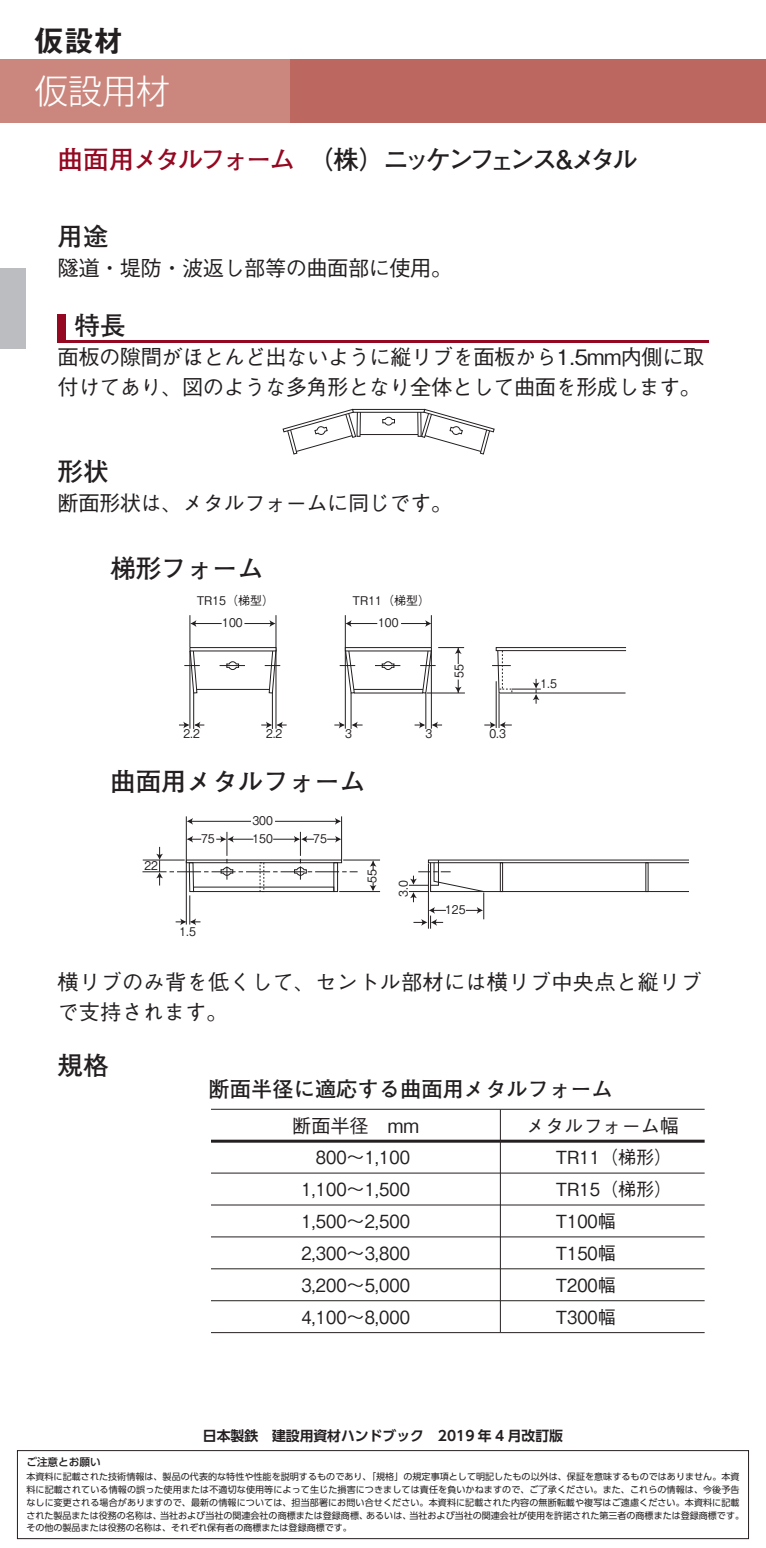
<style>
.page{position:relative;width:766px;height:1548px;background:#fff}
.page>*{position:absolute;margin:0;border:0;box-sizing:border-box;transform-origin:0 0}
.t1{font:300 33.9px "Shin Go Pr 5";color:#fff}
.t2{font:29.7px "Midashi Go Pr 5 MB31";color:#231f20}
.t3{font:700 25.5px "Futo Go B101 Pr 5";letter-spacing:-.125em;color:#231f20}
.t4{font:700 25.5px "Futo Go B101 Pr 5";color:#231f20}
.t5{font:500 21.3px/29.7px "Gothic BBB Pr 5";letter-spacing:-.025em;color:#231f20}
.t6{font:500 21.3px/29.7px "Gothic BBB Pr 5";letter-spacing:.01em;color:#231f20}
.t7{font:700 21.3px "Futo Go B101 Pr 5";color:#231f20}
.t8{font:500 19.2px "Gothic BBB Pr 5";color:#231f20}
.t9{font:500 18px/31.8px "Gothic BBB Pr 5";color:#231f20;text-align:justify;scale:.9 1}
.t10{font:500 18px/31.8px "Gothic BBB Pr 5";color:#231f20}
.t11{font:700 13.8px "UD Shin Go Pr 6 De";color:#231f20}
.t12{font:500 12px "Gothic BBB Pr 5";color:#231f20;scale:.9 1}
.t13{font:500 12px "Gothic BBB Pr 5";color:#231f20}
.t14{font:500 10.5px "UD Shin Go Pr 6";color:#231f20}
.t15{font:9px/12.9px "UD Shin Go Pr 6";letter-spacing:.005em;color:#231f20}
.s1{color:#940821}
</style>
<div class="page">
<div style="left:289px;top:60px;width:476px;height:63px;background:#bc675f"></div>
<div style="left:0;top:60px;width:289px;height:63px;background:#cb867d"></div>
<div style="left:0;top:268px;width:26px;height:81px;background:#bcbdc0"></div>
<hr style="left:211px;top:1332px;width:289px;height:1px;background:#231f20">
<hr style="left:500px;top:1332px;width:204px;height:1px;background:#231f20">
<hr style="left:211px;top:1300px;width:289px;height:1px;background:#231f20">
<hr style="left:500px;top:1300px;width:204px;height:1px;background:#231f20">
<hr style="left:211px;top:1268px;width:289px;height:1px;background:#231f20">
<hr style="left:500px;top:1268px;width:204px;height:1px;background:#231f20">
<hr style="left:211px;top:1236px;width:289px;height:1px;background:#231f20">
<hr style="left:500px;top:1236px;width:204px;height:1px;background:#231f20">
<hr style="left:211px;top:1204px;width:289px;height:1px;background:#231f20">
<hr style="left:500px;top:1204px;width:204px;height:1px;background:#231f20">
<hr style="left:211px;top:1172px;width:289px;height:1px;background:#231f20">
<hr style="left:500px;top:1172px;width:204px;height:1px;background:#231f20">
<hr style="left:211px;top:1139px;width:289px;height:3px;background:#231f20">
<hr style="left:500px;top:1139px;width:204px;height:3px;background:#231f20">
<hr style="left:211px;top:1109px;width:289px;height:1px;background:#231f20">
<hr style="left:500px;top:1109px;width:204px;height:1px;background:#231f20">
<hr style="left:499px;top:1300px;width:1px;height:32px;background:#231f20">
<hr style="left:499px;top:1269px;width:1px;height:31px;background:#231f20">
<hr style="left:499px;top:1237px;width:1px;height:32px;background:#231f20">
<hr style="left:499px;top:1205px;width:1px;height:32px;background:#231f20">
<hr style="left:499px;top:1173px;width:1px;height:32px;background:#231f20">
<hr style="left:499px;top:1141px;width:1px;height:32px;background:#231f20">
<hr style="left:499px;top:1109px;width:1px;height:32px;background:#231f20">
<div style="left:356px;top:411px;width:5px;height:26px;border:1px solid #231f20"></div>
<svg style="left:382px;top:416px;width:13px;height:10px"></svg>
<div style="left:352px;top:409px;width:73px;height:4px;border:1px solid #231f20"></div>
<hr style="left:360px;top:434px;width:58px;height:1px;background:#231f20">
<svg style="left:420px;top:408px;width:75px;height:47px"></svg>
<svg style="left:282px;top:408px;width:74px;height:47px"></svg>
<hr style="left:196px;top:689px;width:73px;height:1px;background:#231f20">
<hr style="left:189px;top:615px;width:1px;height:114px;background:#231f20">
<hr style="left:275px;top:615px;width:1px;height:114px;background:#231f20">
<hr style="left:193px;top:693px;width:1px;height:36px;background:#231f20">
<hr style="left:272px;top:693px;width:1px;height:36px;background:#231f20">
<svg style="left:179px;top:721px;width:25px;height:7px"></svg>
<svg style="left:261px;top:721px;width:25px;height:7px"></svg>
<hr style="left:191px;top:623px;width:30px;height:1px;background:#231f20">
<svg style="left:190px;top:620px;width:6px;height:7px"></svg>
<hr style="left:244px;top:623px;width:30px;height:1px;background:#231f20">
<svg style="left:269px;top:620px;width:6px;height:7px"></svg>
<svg style="left:184px;top:651px;width:16px;height:43px"></svg>
<svg style="left:265px;top:649px;width:15px;height:45px"></svg>
<div style="left:189px;top:647px;width:87px;height:4px;border:1px solid #231f20"></div>
<svg style="left:219px;top:661px;width:26px;height:9px"></svg>
<svg style="left:484px;top:721px;width:27px;height:7px"></svg>
<div style="left:495px;top:647px;width:131px;height:4px;border:1px solid #231f20"></div>
<hr style="left:495px;top:681px;width:1px;height:47px;background:#231f20">
<hr style="left:498px;top:693px;width:1px;height:35px;background:#231f20">
<svg style="left:492px;top:650px;width:134px;height:54px"></svg>
<hr style="left:354px;top:689px;width:69px;height:1px;background:#231f20">
<hr style="left:345px;top:615px;width:1px;height:114px;background:#231f20">
<hr style="left:431px;top:615px;width:1px;height:114px;background:#231f20">
<svg style="left:334px;top:721px;width:11px;height:7px"></svg>
<svg style="left:414px;top:721px;width:11px;height:7px"></svg>
<svg style="left:431px;top:721px;width:11px;height:7px"></svg>
<hr style="left:347px;top:623px;width:30px;height:1px;background:#231f20">
<svg style="left:345px;top:620px;width:6px;height:7px"></svg>
<svg style="left:401px;top:620px;width:30px;height:7px"></svg>
<svg style="left:339px;top:649px;width:16px;height:45px"></svg>
<svg style="left:375px;top:661px;width:25px;height:9px"></svg>
<div style="left:345px;top:647px;width:86px;height:4px;border:1px solid #231f20"></div>
<hr style="left:350px;top:693px;width:1px;height:36px;background:#231f20">
<hr style="left:425px;top:693px;width:1px;height:36px;background:#231f20">
<svg style="left:351px;top:721px;width:11px;height:7px"></svg>
<hr style="left:354px;top:692px;width:69px;height:1px;background:#231f20">
<hr style="left:427px;top:692px;width:38px;height:1px;background:#231f20">
<svg style="left:420px;top:647px;width:44px;height:47px"></svg>
<svg style="left:409px;top:859px;width:280px;height:70px"></svg>
<div style="left:189px;top:862px;width:5px;height:30px;border:1px solid #231f20"></div>
<div style="left:333px;top:862px;width:5px;height:30px;border:1px solid #231f20"></div>
<div style="left:193px;top:886px;width:141px;height:6px;border:1px solid #231f20"></div>
<hr style="left:186px;top:816px;width:1px;height:108px;background:#231f20">
<hr style="left:341px;top:816px;width:1px;height:44px;background:#231f20">
<hr style="left:343px;top:859px;width:37px;height:1px;background:#231f20">
<hr style="left:339px;top:891px;width:41px;height:1px;background:#231f20">
<hr style="left:188px;top:821px;width:63px;height:1px;background:#231f20">
<svg style="left:187px;top:818px;width:6px;height:7px"></svg>
<hr style="left:275px;top:821px;width:65px;height:1px;background:#231f20">
<svg style="left:335px;top:818px;width:6px;height:7px"></svg>
<svg style="left:142px;top:832px;width:215px;height:53px"></svg>
<svg style="left:369px;top:860px;width:7px;height:10px"></svg>
<svg style="left:369px;top:882px;width:7px;height:9px"></svg>
<svg style="left:175px;top:895px;width:25px;height:30px"></svg>
<div style="left:57px;top:314px;width:9px;height:29px;background:#940821"></div>
<hr style="left:57px;top:341px;width:651px;height:2px;background:#940821">
<div style="left:17px;top:1450px;width:731px;height:89px;border:1px solid #231f20"></div>
<h2 class="t2" style="left:34px;top:17px;width:91px">仮設材</h2>
<h1 class="t1" style="left:34px;top:64px;width:138px">仮設用材</h1>
<h3 class="t3" style="left:58px;top:138px;width:582px"><span class="s1">曲面用メタルフォーム</span>　（株）ニッケンフェンス＆メタル</h3>
<h3 class="t4" style="left:58px;top:216px;width:53px">用途</h3>
<h3 class="t5" style="left:58px;top:251px;width:396px">隧道・堤防・波返し部等の曲面部に使用。</h3>
<h3 class="t4" style="left:75px;top:305px;width:53px">特長</h3>
<h3 class="t5" style="left:58px;top:340px;width:648px">面板の隙間がほとんど出ないように縦リブを面板から1.5mm内側に取付けてあり、図のような多角形となり全体として曲面を形成します。</h3>
<h3 class="t4" style="left:58px;top:451px;width:53px">形状</h3>
<h3 class="t5" style="left:58px;top:486px;width:396px">断面形状は、メタルフォームに同じです。</h3>
<h3 class="t4" style="left:110px;top:548px;width:155px">梯形フォーム</h3>
<h3 class="t13" style="left:197px;top:591px;width:79px">TR15（梯型）</h3>
<h3 class="t12" style="left:222px;top:613px;width:24px">100</h3>
<h3 class="t13" style="left:352px;top:591px;width:79px">TR11（梯型）</h3>
<h3 class="t12" style="left:378px;top:613px;width:24px">100</h3>
<h3 class="t12" style="left:449px;top:678px;width:17px;rotate:-90deg">55</h3>
<h3 class="t12" style="left:183px;top:724px;width:20px">2.2</h3>
<h3 class="t12" style="left:266px;top:724px;width:20px">2.2</h3>
<h3 class="t12" style="left:345px;top:724px;width:9px">3</h3>
<h3 class="t12" style="left:425px;top:724px;width:9px">3</h3>
<h3 class="t4" style="left:110px;top:761px;width:257px">曲面用メタルフォーム</h3>
<h3 class="t12" style="left:144px;top:856px;width:17px">22</h3>
<h3 class="t12" style="left:252px;top:811px;width:24px">300</h3>
<h3 class="t12" style="left:201px;top:829px;width:17px">75</h3>
<h3 class="t12" style="left:252px;top:829px;width:24px">150</h3>
<h3 class="t12" style="left:179px;top:922px;width:20px">1.5</h3>
<h3 class="t12" style="left:313px;top:829px;width:17px">75</h3>
<h3 class="t12" style="left:362px;top:883px;width:17px;rotate:-90deg">55</h3>
<h3 class="t12" style="left:393px;top:897px;width:20px;rotate:-90deg">3.0</h3>
<h3 class="t12" style="left:445px;top:900px;width:24px">125</h3>
<h3 class="t12" style="left:489px;top:724px;width:20px">0.3</h3>
<h3 class="t12" style="left:540px;top:673px;width:20px">1.5</h3>
<h3 class="t6" style="left:58px;top:965px;width:645px">横リブのみ背を低くして、セントル部材には横リブ中央点と縦リブで支持されます。</h3>
<h3 class="t4" style="left:58px;top:1044px;width:53px">規格</h3>
<h3 class="t7" style="left:208px;top:1072px;width:405px">断面半径に適応する曲面用メタルフォーム</h3>
<h3 class="t8" style="left:292px;top:1110px;width:128px">断面半径　mm</h3>
<h3 class="t9" style="left:301px;top:1140px;width:122px;text-indent:14px">800～1,100<br>1,100～1,500<br>1,500～2,500<br>2,300～3,800<br>3,200～5,000<br>4,100～8,000</h3>
<h3 class="t8" style="left:525px;top:1110px;width:155px">メタルフォーム幅</h3>
<h3 class="t10" style="left:555px;top:1140px;width:118px">TR11（梯形）<br>TR15（梯形）<br>T100幅<br>T150幅<br>T200幅<br>T300幅</h3>
<h3 class="t11" style="left:203px;top:1424px;width:361px">日本製鉄　建設用資材ハンドブック　2019 年 4 月改訂版</h3>
<p class="t14" style="left:26px;top:1453px;width:76px">ご注意とお願い</p>
<p class="t15" style="left:26px;top:1470px;width:719px">本資料に記載された技術情報は、製品の代表的な特性や性能を説明するものであり、「規格」の規定事項として明記したもの以外は、保証を意味するものではありません。本資料に記載されている情報の誤った使用または不適切な使用等によって生じた損害につきましては責任を負いかねますので、ご了承ください。また、これらの情報は、今後予告なしに変更される場合がありますので、最新の情報については、担当部署にお問い合せください。本資料に記載された内容の無断転載や複写はご遠慮ください。本資料に記載された製品または役務の名称は、当社および当社の関連会社の商標または登録商標、あるいは、当社および当社の関連会社が使用を許諾された第三者の商標または登録商標です。その他の製品または役務の名称は、それぞれ保有者の商標または登録商標です。</p>
</div>
